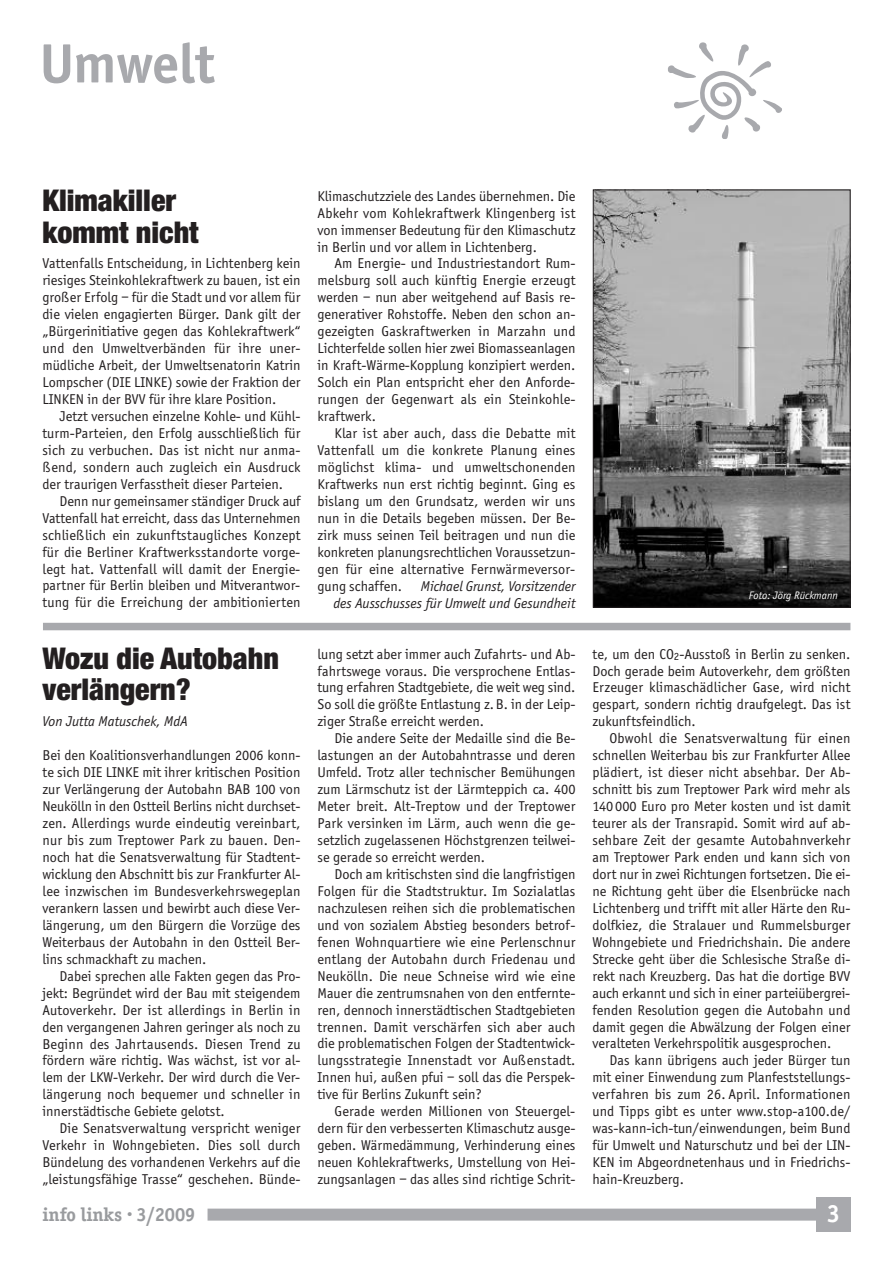
<style>
.page{position:relative;width:893px;height:1263px;background:#fff}
.page>*{position:absolute;margin:0;border:0;box-sizing:border-box;transform-origin:0 0}
.t1{font:700 57px "Officina Sans";color:#a8a9ad}
.t2{font:900 condensed 30px/31.5px "Helvetica Neue";color:#231f20}
.t3{font:700 25.5px "Officina Sans";color:#fff}
.t4{font:700 19.5px "Officina Serif";color:#999b9e}
.t5{font:14.7px/17px "Officina Sans";color:#231f20;text-align:justify}
.t6{font:italic 14.7px/17px "Officina Sans";color:#231f20;text-align:right}
.t7{font:italic 11.25px "Officina Sans";color:#fff}
</style>
<div class="page">
<div style="left:816px;top:1198px;width:34px;height:34px;background:#a8a9ad"></div>
<div style="left:208px;top:1208px;width:610px;height:12px;background:#a8a9ad"></div>
<img style="left:595px;top:192px;width:253px;height:414px">
<div style="left:593px;top:190px;width:257px;height:418px;border:1px solid #231f20"></div>
<div style="left:43px;top:623px;width:807px;height:7px;background:#a8a9ad"></div>
<svg style="left:668px;top:42px;width:114px;height:97px"></svg>
<h1 class="t1" style="left:40px;top:29px;width:176px">Umwelt</h1>
<h2 class="t2" style="left:43px;top:187px;width:158px">Klimakiller kommt nicht</h2>
<p class="t5" style="left:43px;top:255px;width:259px">Vattenfalls Entscheidung, in Lichtenberg kein riesiges Steinkohlekraftwerk zu bauen, ist ein großer Erfolg – für die Stadt und vor allem für die vielen engagierten Bürger. Dank gilt der „Bürgerinitiative gegen das Kohlekraftwerk“ und den Umweltverbänden für ihre uner&shy;müdliche Arbeit, der Umweltsenatorin Katrin Lompscher (DIE LINKE) sowie der Fraktion der LINKEN in der BVV für ihre klare Position.</p>
<p class="t5" style="left:43px;top:407px;width:259px;text-indent:17px">Jetzt versuchen einzelne Kohle- und Kühl&shy;turm-Parteien, den Erfolg ausschließlich für sich zu verbuchen. Das ist nicht nur anma&shy;ßend, sondern auch zugleich ein Ausdruck der traurigen Verfasstheit dieser Parteien.</p>
<p class="t5" style="left:43px;top:492px;width:259px;text-indent:17px">Denn nur gemeinsamer ständiger Druck auf Vattenfall hat erreicht, dass das Unternehmen schließlich ein zukunftstaugliches Konzept für die Berliner Kraftwerksstandorte vorge&shy;legt hat. Vattenfall will damit der Energie&shy;partner für Berlin bleiben und Mitverantwor&shy;tung für die Erreichung der ambitionierten</p>
<h2 class="t2" style="left:43px;top:645px;width:238px">Wozu die Autobahn verlängern?</h2>
<p class="t6" style="left:43px;top:713px;width:147px">Von Jutta Matuschek, MdA</p>
<p class="t5" style="left:43px;top:747px;width:259px">Bei den Koalitionsverhandlungen 2006 konn&shy;te sich DIE LINKE mit ihrer kritischen Position zur Verlängerung der Autobahn BAB 100 von Neukölln in den Ostteil Berlins nicht durchset&shy;zen. Allerdings wurde eindeutig vereinbart, nur bis zum Treptower Park zu bauen. Den&shy;noch hat die Senatsverwaltung für Stadtent&shy;wicklung den Abschnitt bis zur Frankfurter Al&shy;lee inzwischen im Bundesverkehrswegeplan verankern lassen und bewirbt auch diese Ver&shy;längerung, um den Bürgern die Vorzüge des Weiterbaus der Autobahn in den Ostteil Ber&shy;lins schmackhaft zu machen.</p>
<p class="t5" style="left:43px;top:967px;width:259px;text-indent:17px">Dabei sprechen alle Fakten gegen das Pro&shy;jekt: Begründet wird der Bau mit steigendem Autoverkehr. Der ist allerdings in Berlin in den vergangenen Jahren geringer als noch zu Beginn des Jahrtausends. Diesen Trend zu fördern wäre richtig. Was wächst, ist vor al&shy;lem der LKW-Verkehr. Der wird durch die Ver&shy;längerung noch bequemer und schneller in innerstädtische Gebiete gelotst.</p>
<p class="t5" style="left:43px;top:1120px;width:259px;text-indent:17px">Die Senatsverwaltung verspricht weniger Verkehr in Wohngebieten. Dies soll durch Bündelung des vorhandenen Verkehrs auf die „leistungsfähige Trasse“ geschehen. Bünde-</p>
<p class="t5" style="left:317px;top:187px;width:259px">Klimaschutzziele des Landes übernehmen. Die Abkehr vom Kohlekraftwerk Klingenberg ist von immenser Bedeutung für den Klimaschutz in Berlin und vor allem in Lichtenberg.</p>
<p class="t5" style="left:317px;top:255px;width:259px;text-indent:17px">Am Energie- und Industriestandort Rum&shy;melsburg soll auch künftig Energie erzeugt werden – nun aber weitgehend auf Basis re&shy;generativer Rohstoffe. Neben den schon an&shy;gezeigten Gaskraftwerken in Marzahn und Lichterfelde sollen hier zwei Biomasseanlagen in Kraft-Wärme-Kopplung konzipiert werden.<br>Solch ein Plan entspricht eher den Anforde&shy;rungen der Gegenwart als ein Steinkohle&shy;kraftwerk.</p>
<p class="t5" style="left:317px;top:424px;width:259px;text-indent:17px">Klar ist aber auch, dass die Debatte mit Vattenfall um die konkrete Planung eines möglichst klima- und umweltschonenden Kraftwerks nun erst richtig beginnt. Ging es bislang um den Grundsatz, werden wir uns nun in die Details begeben müssen. Der Be&shy;zirk muss seinen Teil beitragen und nun die konkreten planungsrechtlichen Voraussetzun&shy;gen für eine alternative Fernwärmeversor&shy;gung schaffen.</p>
<p class="t6" style="left:333px;top:577px;width:244px">Michael Grunst, Vorsitzender<br>des Ausschusses für Umwelt und Gesundheit</p>
<p class="t5" style="left:317px;top:645px;width:259px">lung setzt aber immer auch Zufahrts- und Ab&shy;fahrtswege voraus. Die versprochene Entlas&shy;tung erfahren Stadtgebiete, die weit weg sind.<br>So soll die größte Entlastung z.B. in der Leip&shy;ziger Straße erreicht werden.</p>
<p class="t5" style="left:317px;top:730px;width:259px;text-indent:17px">Die andere Seite der Medaille sind die Be&shy;lastungen an der Autobahntrasse und deren Umfeld. Trotz aller technischer Bemühungen zum Lärmschutz ist der Lärmteppich ca. 400<br>Meter breit. Alt-Treptow und der Treptower Park versinken im Lärm, auch wenn die ge&shy;setzlich zugelassenen Höchstgrenzen teilwei&shy;se gerade so erreicht werden.</p>
<p class="t5" style="left:317px;top:865px;width:259px;text-indent:17px">Doch am kritischsten sind die langfristigen Folgen für die Stadtstruktur. Im Sozialatlas nachzulesen reihen sich die problematischen und von sozialem Abstieg besonders betrof&shy;fenen Wohnquartiere wie eine Perlenschnur entlang der Autobahn durch Friedenau und Neukölln. Die neue Schneise wird wie eine Mauer die zentrumsnahen von den entfernte&shy;ren, dennoch innerstädtischen Stadtgebieten trennen. Damit verschärfen sich aber auch die problematischen Folgen der Stadtentwick&shy;lungsstrategie Innenstadt vor Außenstadt.<br>Innen hui, außen pfui – soll das die Perspek&shy;tive für Berlins Zukunft sein?</p>
<p class="t5" style="left:317px;top:1103px;width:259px;text-indent:17px">Gerade werden Millionen von Steuergel&shy;dern für den verbesserten Klimaschutz ausge&shy;geben. Wärmedämmung, Verhinderung eines neuen Kohlekraftwerks, Umstellung von Hei&shy;zungsanlagen – das alles sind richtige Schrit-</p>
<p class="t7" style="left:749px;top:588px;width:91px">Foto: Jörg Rückmann</p>
<p class="t5" style="left:592px;top:645px;width:259px">te, um den CO<sub>2</sub>-Ausstoß in Berlin zu senken.<br>Doch gerade beim Autoverkehr, dem größten Erzeuger klimaschädlicher Gase, wird nicht gespart, sondern richtig draufgelegt. Das ist zukunftsfeindlich.</p>
<p class="t5" style="left:592px;top:730px;width:259px;text-indent:17px">Obwohl die Senatsverwaltung für einen schnellen Weiterbau bis zur Frankfurter Allee plädiert, ist dieser nicht absehbar. Der Ab&shy;schnitt bis zum Treptower Park wird mehr als 140 000 Euro pro Meter kosten und ist damit teurer als der Transrapid. Somit wird auf ab&shy;sehbare Zeit der gesamte Autobahnverkehr am Treptower Park enden und kann sich von dort nur in zwei Richtungen fortsetzen. Die ei&shy;ne Richtung geht über die Elsenbrücke nach Lichtenberg und trifft mit aller Härte den Ru&shy;dolfkiez, die Stralauer und Rummelsburger Wohngebiete und Friedrichshain. Die andere Strecke geht über die Schlesische Straße di&shy;rekt nach Kreuzberg. Das hat die dortige BVV auch erkannt und sich in einer parteiübergrei&shy;fenden Resolution gegen die Autobahn und damit gegen die Abwälzung der Folgen einer veralteten Verkehrspolitik ausgesprochen.</p>
<p class="t5" style="left:592px;top:1052px;width:259px;text-indent:17px">Das kann übrigens auch jeder Bürger tun mit einer Einwendung zum Planfeststellungs&shy;verfahren bis zum 26. April. Informationen und Tipps gibt es unter www.stop-a100.de/ was-kann-ich-tun/einwendungen, beim Bund für Umwelt und Naturschutz und bei der LIN-KEN im Abgeordnetenhaus und in Friedrichs&shy;hain-Kreuzberg.</p>
<h3 class="t4" style="left:43px;top:1202px;width:154px">info links · 3/2009</h3>
<h3 class="t3" style="left:827px;top:1198px;width:15px">3</h3>
</div>
